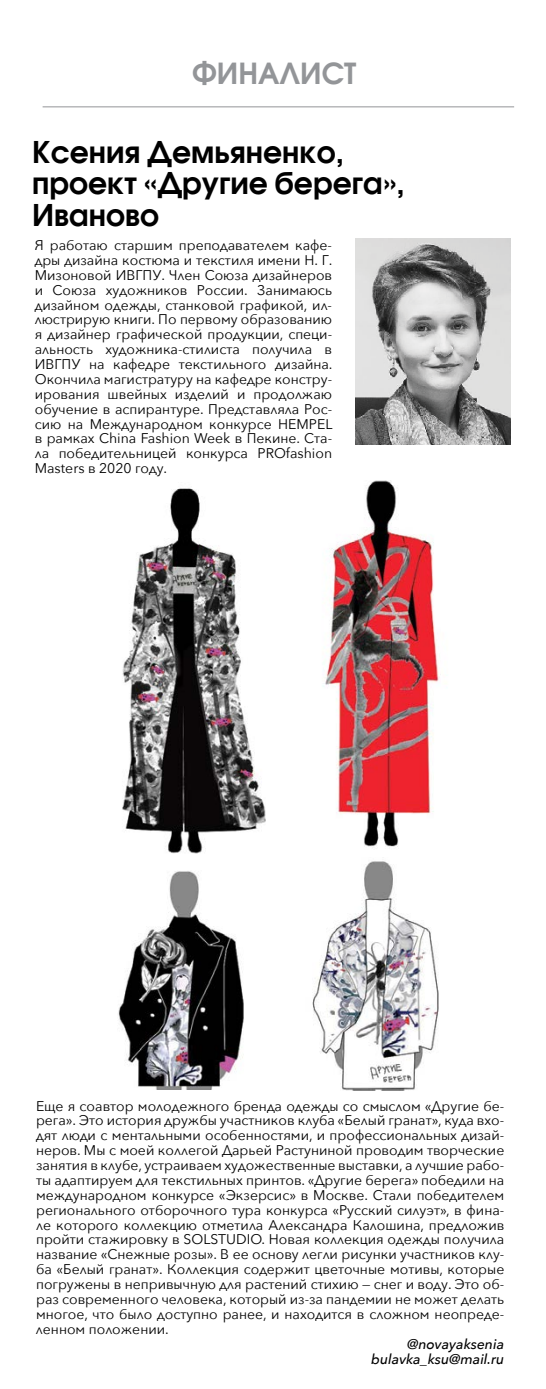
<style>
.page{position:relative;width:546px;height:1389px;background:#fff}
.page>*{position:absolute;margin:0;border:0;box-sizing:border-box;transform-origin:0 0}
.t1{font:700 29.75px/31.7px "Avant Garde Gothic C";color:#000}
.t2{font:700 28.88px "Avant Garde Gothic C";color:#939598}
.t3{font:14px/14.9px "Avenir Next";color:#000;text-align:justify}
.t4{font:italic 500 14px/14.9px "Avenir Next";color:#000;text-align:right}
</style>
<div class="page">
<hr style="left:43px;top:106px;width:471px;height:1px;background:#939598">
<img style="left:355px;top:239px;width:155px;height:205px">
<img style="left:122px;top:488px;width:144px;height:366px">
<img style="left:312px;top:861px;width:127px;height:229px">
<img style="left:118px;top:871px;width:126px;height:218px">
<img style="left:323px;top:480px;width:117px;height:368px">
<h2 class="t2" style="left:192px;top:56px;width:166px">ФИНАЛИСТ</h2>
<h1 class="t1" style="left:32px;top:135px;width:374px">Ксения Демьяненко, проект «Другие берега»,<br>Иваново</h1>
<p class="t3" style="left:35px;top:237px;width:299px">Я работаю старшим преподавателем кафе&shy;дры дизайна костюма и текстиля имени Н. Г.<br>Мизоновой ИВГПУ. Член Союза дизайнеров и Союза художников России. Занимаюсь дизайном одежды, станковой графикой, ил&shy;люстрирую книги. По первому образованию я дизайнер графической продукции, специ&shy;альность художника-стилиста получила в ИВГПУ на кафедре текстильного дизайна.<br>Окончила магистратуру на кафедре констру&shy;ирования швейных изделий и продолжаю обучение в аспирантуре. Представляла Рос&shy;сию на Международном конкурсе HEMPEL в рамках China Fashion Week в Пекине. Ста&shy;ла победительницей конкурса PROfashion Masters в 2020 году.</p>
<p class="t3" style="left:36px;top:1098px;width:470px">Еще я соавтор молодежного бренда одежды со смыслом «Другие бе&shy;рега». Это история дружбы участников клуба «Белый гранат», куда вхо&shy;дят люди с ментальными особенностями, и профессиональных дизай&shy;неров. Мы с моей коллегой Дарьей Растуниной проводим творческие занятия в клубе, устраиваем художественные выставки, а лучшие рабо&shy;ты адаптируем для текстильных принтов. «Другие берега» победили на международном конкурсе «Экзерсис» в Москве. Стали победителем регионального отборочного тура конкурса «Русский силуэт», в фина&shy;ле которого коллекцию отметила Александра Калошина, предложив пройти стажировку в SOLSTUDIO. Новая коллекция одежды получила название «Снежные розы». В ее основу легли рисунки участников клу&shy;ба «Белый гранат». Коллекция содержит цветочные мотивы, которые погружены в непривычную для растений стихию — снег и воду. Это об&shy;раз современного человека, который из-за пандемии не может делать многое, что было доступно ранее, и находится в сложном неопреде&shy;ленном положении.</p>
<p class="t4" style="left:371px;top:1336px;width:134px">@novayaksenia bulavka_ksu@mail.ru</p>
</div>
